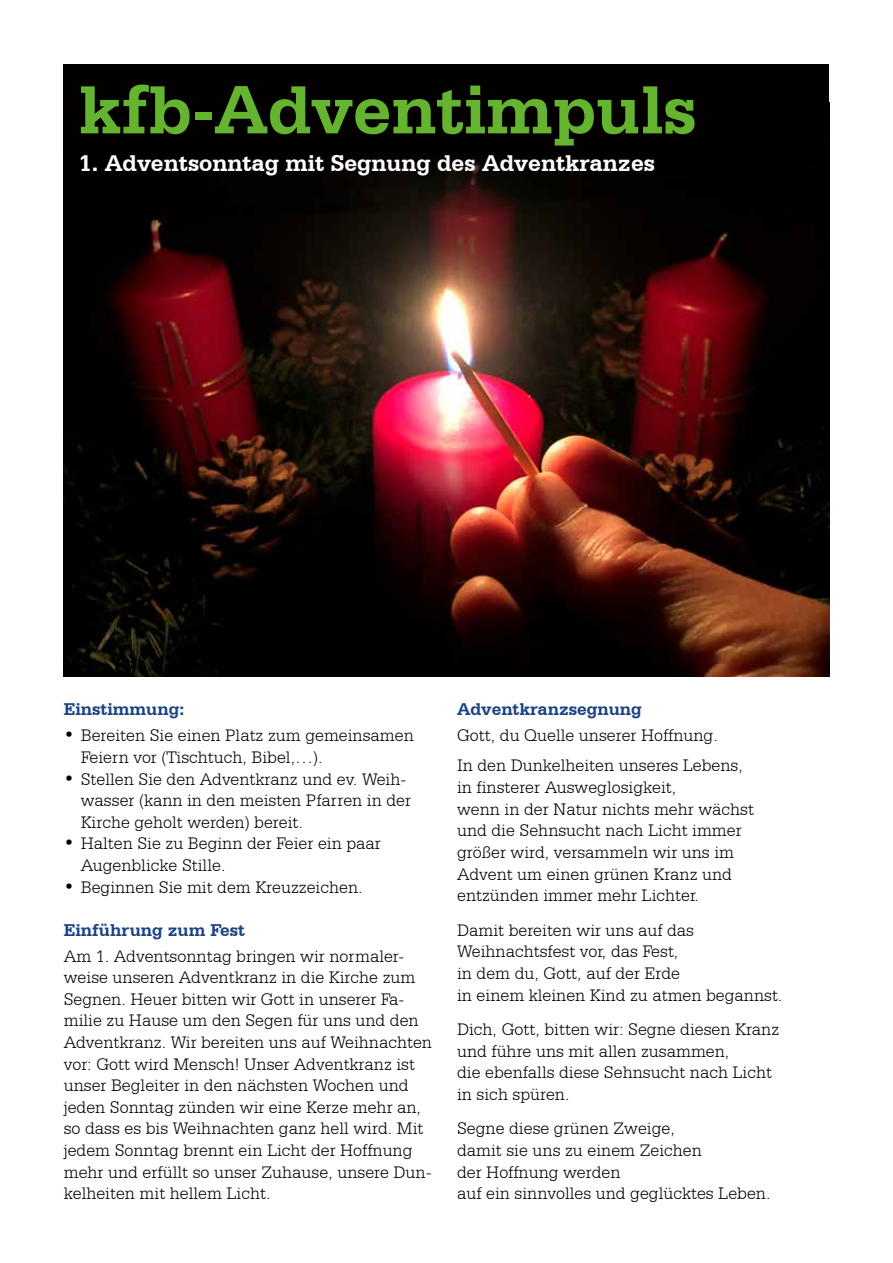
<style>
.page{position:relative;width:893px;height:1263px;background:#fff}
.page>*{position:absolute;margin:0;border:0;box-sizing:border-box;transform-origin:0 0}
.t1{font:700 72px "Serifa BT";color:#65b42f}
.t2{font:700 24px "Serifa BT";color:#fff}
.t3{font:300 18px/21.6px "Serifa BT";color:#000}
.t4{font:700 18px "Serifa BT";color:#1c4384}
</style>
<div class="page">
<img style="left:64px;top:175px;width:765px;height:501px">
<div style="left:64px;top:64px;width:765px;height:111px;background:#020100"></div>
<h1 class="t1" style="left:79px;top:65px;width:619px">kfb-Adventimpuls</h1>
<h2 class="t2" style="left:79px;top:148px;width:578px">1. Adventsonntag mit Segnung des Adventkranzes</h2>
<p class="t4" style="left:64px;top:698px;width:122px">Einstimmung:</p>
<p class="t3" style="left:81px;top:724px;width:335px;text-indent:-17px">• Bereiten Sie einen Platz zum gemeinsamen<br>Feiern vor (Tischtuch, Bibel,…).</p>
<p class="t3" style="left:81px;top:768px;width:332px;text-indent:-17px">• Stellen Sie den Adventkranz und ev. Weih&shy;wasser (kann in den meisten Pfarren in der<br>Kirche geholt werden) bereit.</p>
<p class="t3" style="left:81px;top:832px;width:301px;text-indent:-17px">• Halten Sie zu Beginn der Feier ein paar<br>Augenblicke Stille.</p>
<p class="t3" style="left:64px;top:876px;width:300px">• Beginnen Sie mit dem Kreuzzeichen.</p>
<p class="t4" style="left:64px;top:919px;width:183px">Einführung zum Fest</p>
<p class="t3" style="left:64px;top:945px;width:370px">Am 1. Adventsonntag bringen wir normaler&shy;weise unseren Adventkranz in die Kirche zum Segnen. Heuer bitten wir Gott in unserer Fa&shy;milie zu Hause um den Segen für uns und den Adventkranz. Wir bereiten uns auf Weihnachten vor: Gott wird Mensch! Unser Adventkranz ist unser Begleiter in den nächsten Wochen und jeden Sonntag zünden wir eine Kerze mehr an, so dass es bis Weihnachten ganz hell wird. Mit jedem Sonntag brennt ein Licht der Hoffnung mehr und erfüllt so unser Zuhause, unsere Dun&shy;kelheiten mit hellem Licht.</p>
<p class="t4" style="left:457px;top:698px;width:186px">Adventkranzsegnung</p>
<p class="t3" style="left:457px;top:720px;width:287px;line-height:30.2px">Gott, du Quelle unserer Hoffnung.<br>In den Dunkelheiten unseres Lebens,</p>
<p class="t3" style="left:457px;top:776px;width:298px">in finsterer Ausweglosigkeit,<br>wenn in der Natur nichts mehr wächst und die Sehnsucht nach Licht immer größer wird, versammeln wir uns im Advent um einen grünen Kranz und entzünden immer mehr Lichter.</p>
<p class="t3" style="left:457px;top:919px;width:327px">Damit bereiten wir uns auf das<br>Weihnachtsfest vor, das Fest,<br>in dem du, Gott, auf der Erde<br>in einem kleinen Kind zu atmen begannst.</p>
<p class="t3" style="left:457px;top:1018px;width:324px">Dich, Gott, bitten wir: Segne diesen Kranz und führe uns mit allen zusammen,<br>die ebenfalls diese Sehnsucht nach Licht in sich spüren.</p>
<p class="t3" style="left:457px;top:1117px;width:315px">Segne diese grünen Zweige,<br>damit sie uns zu einem Zeichen<br>der Hoffnung werden<br>auf ein sinnvolles und geglücktes Leben.</p>
</div>
